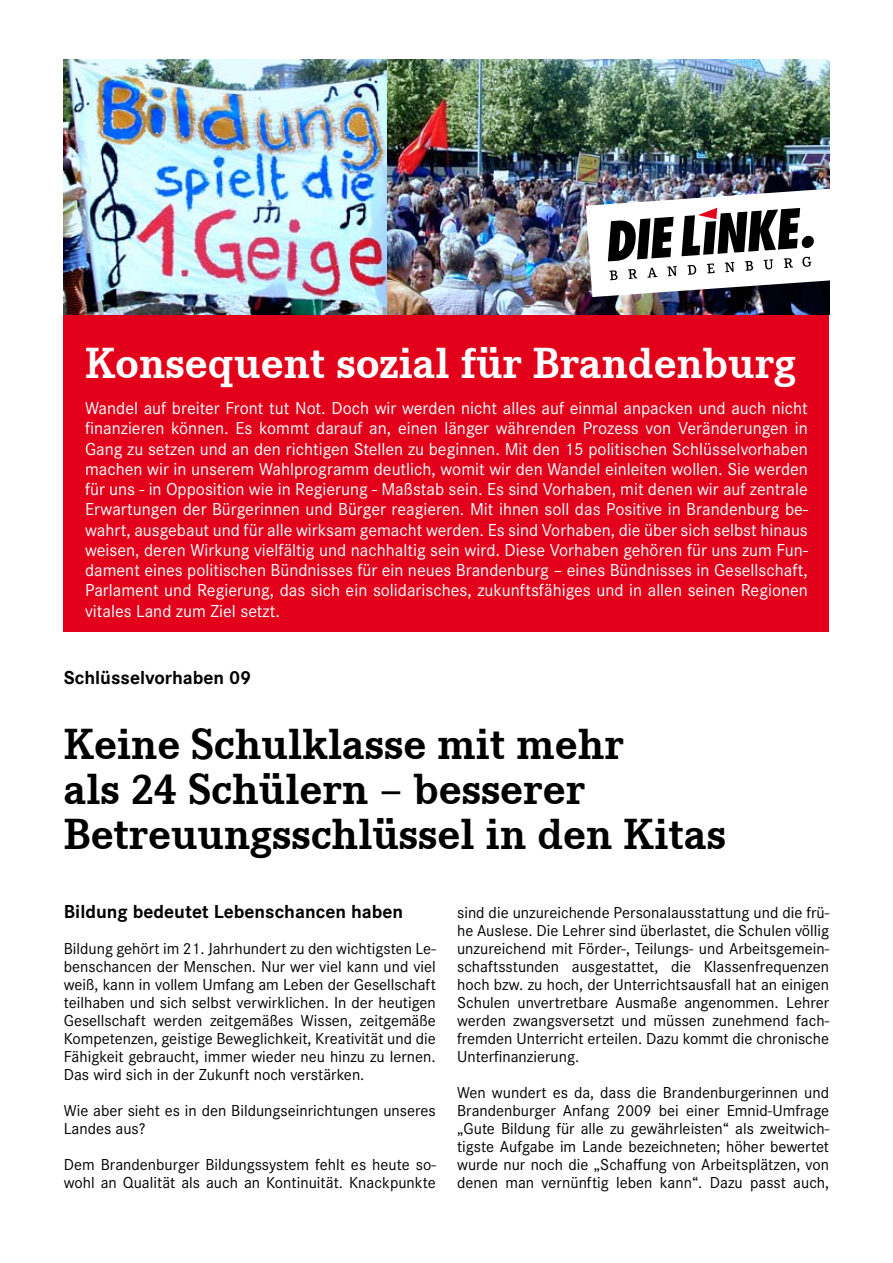
<style>
.page{position:relative;width:893px;height:1263px;background:#fff}
.page>*{position:absolute;margin:0;border:0;box-sizing:border-box;transform-origin:0 0}
.t1{font:700 45px/45px "Corporate E";color:#000}
.t2{font:700 45px "Corporate E";color:#fff}
.t3{font:700 19.5px "Corporate S";color:#000}
.t4{font:18px/20.2px "Corporate S";color:#fff;text-align:justify}
.t5{font:16.5px/18px "Corporate S";color:#000;text-align:justify}
</style>
<div class="page">
<img style="left:387px;top:60px;width:442px;height:255px">
<div style="left:64px;top:315px;width:765px;height:316px;background:#e2001a"></div>
<img style="left:64px;top:60px;width:323px;height:255px">
<svg style="left:586px;top:188px;width:244px;height:109px"></svg>
<h1 class="t2" style="left:85px;top:338px;width:712px">Konsequent sozial für Brandenburg</h1>
<p class="t4" style="left:85px;top:398px;width:724px">Wandel auf breiter Front tut Not. Doch wir werden nicht alles auf einmal anpacken und auch nicht finanzieren können. Es kommt darauf an, einen länger währenden Prozess von Veränderungen in Gang zu setzen und an den richtigen Stellen zu beginnen. Mit den 15 politischen Schlüsselvorhaben machen wir in unserem Wahlprogramm deutlich, womit wir den Wandel einleiten wollen. Sie werden für uns - in Opposition wie in Regierung - Maßstab sein. Es sind Vorhaben, mit denen wir auf zentrale Erwartungen der Bürgerinnen und Bürger reagieren. Mit ihnen soll das Positive in Brandenburg be&shy;wahrt, ausgebaut und für alle wirksam gemacht werden. Es sind Vorhaben, die über sich selbst hinaus weisen, deren Wirkung vielfältig und nachhaltig sein wird. Diese Vorhaben gehören für uns zum Fun&shy;dament eines politischen Bündnisses für ein neues Brandenburg – eines Bündnisses in Gesellschaft, Parlament und Regierung, das sich ein solidarisches, zukunftsfähiges und in allen seinen Regionen vitales Land zum Ziel setzt.</p>
<p class="t3" style="left:64px;top:666px;width:189px">Schlüsselvorhaben 09</p>
<h1 class="t1" style="left:64px;top:722px;width:664px">Keine Schulklasse mit mehr<br>als 24 Schülern – besserer<br>Betreuungsschlüssel in den Kitas</h1>
<p class="t3" style="left:64px;top:900px;width:341px">Bildung bedeutet Lebenschancen haben</p>
<p class="t5" style="left:64px;top:940px;width:374px">Bildung gehört im 21. Jahrhundert zu den wichtigsten Le&shy;benschancen der Menschen. Nur wer viel kann und viel weiß, kann in vollem Umfang am Leben der Gesellschaft teilhaben und sich selbst verwirklichen. In der heutigen Gesellschaft werden zeitgemäßes Wissen, zeitgemäße Kompetenzen, geistige Beweglichkeit, Kreativität und die Fähigkeit gebraucht, immer wieder neu hinzu zu lernen.<br>Das wird sich in der Zukunft noch verstärken.</p>
<p class="t5" style="left:64px;top:1102px;width:374px">Wie aber sieht es in den Bildungseinrichtungen unseres<br>Landes aus?</p>
<p class="t5" style="left:64px;top:1156px;width:374px">Dem Brandenburger Bildungssystem fehlt es heute so&shy;wohl an Qualität als auch an Kontinuität. Knackpunkte</p>
<p class="t5" style="left:457px;top:904px;width:374px">sind die unzureichende Personalausstattung und die frü&shy;he Auslese. Die Lehrer sind überlastet, die Schulen völlig unzureichend mit Förder-, Teilungs- und Arbeitsgemein&shy;schaftsstunden ausgestattet, die Klassenfrequenzen hoch bzw. zu hoch, der Unterrichtsausfall hat an einigen Schulen unvertretbare Ausmaße angenommen. Lehrer werden zwangsversetzt und müssen zunehmend fach&shy;fremden Unterricht erteilen. Dazu kommt die chronische Unterfinanzierung.</p>
<p class="t5" style="left:457px;top:1084px;width:374px">Wen wundert es da, dass die Brandenburgerinnen und Brandenburger Anfang 2009 bei einer Emnid-Umfrage „Gute Bildung für alle zu gewährleisten“ als zweitwich&shy;tigste Aufgabe im Lande bezeichneten; höher bewertet wurde nur noch die „Schaffung von Arbeitsplätzen, von denen man vernünftig leben kann“. Dazu passt auch,</p>
</div>
